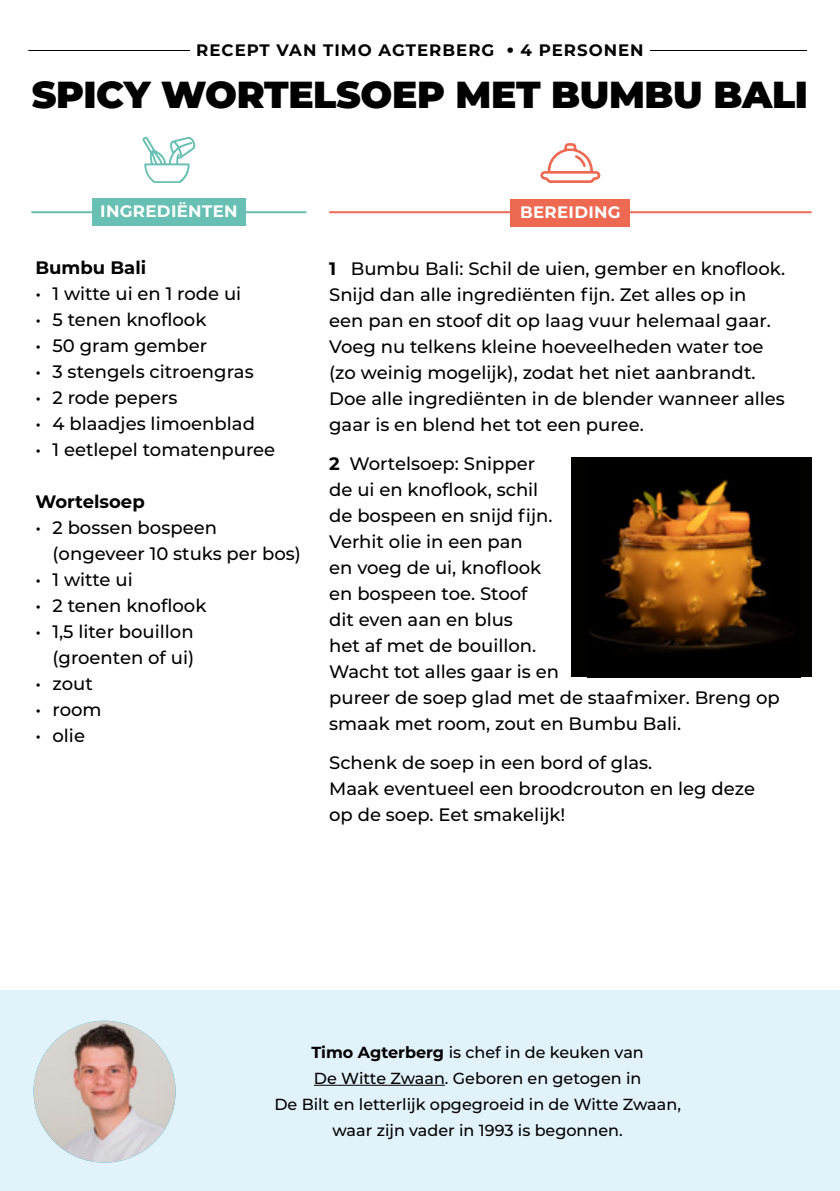
<style>
.page{position:relative;width:840px;height:1191px;background:#fff}
.page>*{position:absolute;margin:0;border:0;box-sizing:border-box;transform-origin:0 0}
.t1{font:900 37.6px "Montserrat";letter-spacing:-.01em;color:#000}
.t2{font:500 18px/26px "Montserrat";color:#000}
.t3{font:700 18px "Montserrat";color:#000}
.t4{font:700 16.6px "Montserrat";letter-spacing:.06em;color:#000}
.t5{font:700 16.6px "Montserrat";letter-spacing:.02em;color:#fff}
.t6{font:500 16px/26px "Montserrat";color:#000;text-align:center}
.s1{font-weight:900}
.s2{font-weight:700}
</style>
<div class="page">
<div style="left:0;top:990px;width:839px;height:201px;background:#e1f2fa"></div>
<hr style="left:28px;top:50px;width:778px;height:1px;background:#000">
<div style="left:190px;top:28px;width:459px;height:39px;background:#fff"></div>
<img style="left:34px;top:1020px;width:141px;height:142px;border-radius:71px">
<hr style="left:314px;top:1084px;width:130px;height:1px;background:#000">
<svg style="left:142px;top:136px;width:53px;height:47px"></svg>
<hr style="left:31px;top:211px;width:275px;height:2px;background:#67c0b3">
<div style="left:92px;top:198px;width:153px;height:27px;background:#67c0b3"></div>
<hr style="left:329px;top:211px;width:482px;height:2px;background:#ed6952">
<div style="left:510px;top:199px;width:119px;height:28px;background:#ed6952"></div>
<svg style="left:540px;top:143px;width:60px;height:40px"></svg>
<div style="left:570px;top:457px;width:241px;height:220px;background:#010100"></div>
<img style="left:590px;top:479px;width:201px;height:172px">
<p class="t4" style="left:196px;top:39px;width:448px">RECEPT VAN TIMO AGTERBERG <span class="s1">•</span> 4 PERSONEN</p>
<h1 class="t1" style="left:32px;top:67px;width:777px">SPICY WORTELSOEP MET BUMBU BALI</h1>
<p class="t5" style="left:100px;top:199px;width:139px">INGREDIËNTEN</p>
<p class="t5" style="left:519px;top:200px;width:102px">BEREIDING</p>
<p class="t3" style="left:35px;top:255px;width:112px">Bumbu Bali</p>
<p class="t2" style="left:35px;top:280px;width:207px">• 1 witte ui en 1 rode ui</p>
<p class="t2" style="left:35px;top:306px;width:172px">• 5 tenen knoflook</p>
<p class="t2" style="left:35px;top:332px;width:173px">• 50 gram gember</p>
<p class="t2" style="left:35px;top:358px;width:220px">• 3 stengels citroengras</p>
<p class="t2" style="left:35px;top:384px;width:143px">• 2 rode pepers</p>
<p class="t2" style="left:35px;top:410px;width:221px">• 4 blaadjes limoenblad</p>
<p class="t2" style="left:35px;top:436px;width:241px">• 1 eetlepel tomatenpuree</p>
<p class="t3" style="left:35px;top:489px;width:111px">Wortelsoep</p>
<p class="t2" style="left:52px;top:514px;width:250px;text-indent:-17px">• 2 bossen bospeen (ongeveer 10 stuks per bos)</p>
<p class="t2" style="left:35px;top:566px;width:99px">• 1 witte ui</p>
<p class="t2" style="left:35px;top:592px;width:172px">• 2 tenen knoflook</p>
<p class="t2" style="left:35px;top:618px;width:160px;text-align:right">• 1,5 liter bouillon (groenten of ui)</p>
<p class="t2" style="left:35px;top:670px;width:59px">• zout</p>
<p class="t2" style="left:35px;top:696px;width:68px">• room</p>
<p class="t2" style="left:35px;top:722px;width:51px">• olie</p>
<p class="t2" style="left:329px;top:255px;width:457px"><span class="s2">1</span> Bumbu Bali: Schil de uien, gember en knoflook.<br>Snijd dan alle ingrediënten fijn. Zet alles op in een pan en stoof dit op laag vuur helemaal gaar.<br>Voeg nu telkens kleine hoeveelheden water toe (zo weinig mogelijk), zodat het niet aanbrandt.<br>Doe alle ingrediënten in de blender wanneer alles gaar is en blend het tot een puree.</p>
<p class="t2" style="left:329px;top:450px;width:452px"><span class="s2">2</span> Wortelsoep: Snipper<br>de ui en knoflook, schil<br>de bospeen en snijd fijn.<br>Verhit olie in een pan<br>en voeg de ui, knoflook<br>en bospeen toe. Stoof<br>dit even aan en blus<br>het af met de bouillon.<br>Wacht tot alles gaar is en<br>pureer de soep glad met de staafmixer. Breng op smaak met room, zout en Bumbu Bali.</p>
<p class="t2" style="left:329px;top:748px;width:427px">Schenk de soep in een bord of glas.<br>Maak eventueel een broodcrouton en leg deze op de soep. Eet smakelijk!</p>
<p class="t6" style="left:274px;top:1038px;width:408px"><span class="s2">Timo Agterberg</span> is chef in de keuken van<br>De Witte Zwaan. Geboren en getogen in<br>De Bilt en letterlijk opgegroeid in de Witte Zwaan, waar zijn vader in 1993 is begonnen.</p>
</div>
